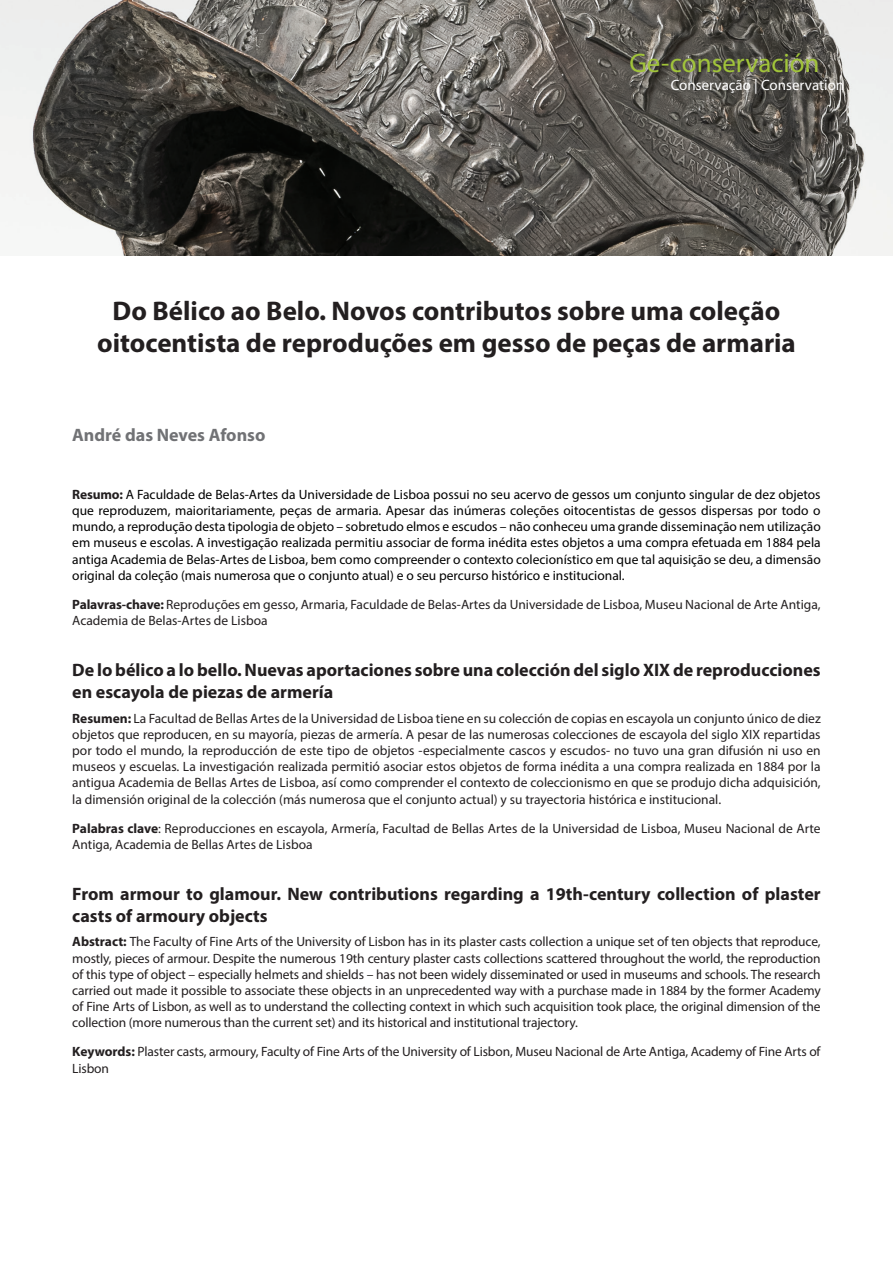
<style>
.page{position:relative;width:893px;height:1263px;background:#fff}
.page>*{position:absolute;margin:0;border:0;box-sizing:border-box;transform-origin:0 0}
.t1{font:700 27px/32.4px "Myriad Pro";color:#231f20;text-align:center}
.t2{font:27px "Myriad Pro";color:#a1c43a}
.t3{font:700 18px/21.6px "Myriad Pro";color:#231f20}
.t4{font:700 18px "Myriad Pro";color:#717275}
.t5{font:15px "Myriad Pro";color:#fff}
.t6{font:13.5px/16.2px "Myriad Pro";color:#231f20}
.t7{font:13.5px/16.2px "Myriad Pro";color:#000;text-align:justify}
.s1{font-weight:700;color:#231f20}
.s2{font-weight:700}
</style>
<div class="page">
<img style="left:0;top:0;width:893px;height:255px">
<h1 class="t2" style="left:629px;top:46px;width:192px">Ge-conservación</h1>
<p class="t5" style="left:671px;top:76px;width:175px">Conservação | Conservation</p>
<h1 class="t1" style="left:97px;top:294px;width:700px">Do Bélico ao Belo. Novos contributos sobre uma coleção oitocentista de reproduções em gesso de peças de armaria</h1>
<h2 class="t4" style="left:72px;top:423px;width:195px">André das Neves Afonso</h2>
<p class="t7" style="left:72px;top:486px;width:750px"><span class="s1">Resumo:</span> A Faculdade de Belas-Artes da Universidade de Lisboa possui no seu acervo de gessos um conjunto singular de dez objetos que reproduzem, maioritariamente, peças de armaria. Apesar das inúmeras coleções oitocentistas de gessos dispersas por todo o mundo, a reprodução desta tipologia de objeto – sobretudo elmos e escudos – não conheceu uma grande disseminação nem utilização em museus e escolas. A investigação realizada permitiu associar de forma inédita estes objetos a uma compra efetuada em 1884 pela antiga Academia de Belas-Artes de Lisboa, bem como compreender o contexto colecionístico em que tal aquisição se deu, a dimensão original da coleção (mais numerosa que o conjunto atual) e o seu percurso histórico e institucional.</p>
<p class="t6" style="left:72px;top:596px;width:750px"><span class="s2">Palavras-chave:</span> Reproduções em gesso, Armaria, Faculdade de Belas-Artes da Universidade de Lisboa, Museu Nacional de Arte Antiga,<br>Academia de Belas-Artes de Lisboa</p>
<h2 class="t3" style="left:72px;top:659px;width:750px">De lo bélico a lo bello. Nuevas aportaciones sobre una colección del siglo XIX de reproducciones en escayola de piezas de armería</h2>
<p class="t6" style="left:72px;top:710px;width:750px;text-align:justify"><span class="s2">Resumen:</span> La Facultad de Bellas Artes de la Universidad de Lisboa tiene en su colección de copias en escayola un conjunto único de diez objetos que reproducen, en su mayoría, piezas de armería. A pesar de las numerosas colecciones de escayola del siglo XIX repartidas por todo el mundo, la reproducción de este tipo de objetos -especialmente cascos y escudos- no tuvo una gran difusión ni uso en museos y escuelas. La investigación realizada permitió asociar estos objetos de forma inédita a una compra realizada en 1884 por la antigua Academia de Bellas Artes de Lisboa, así como comprender el contexto de coleccionismo en que se produjo dicha adquisición, la dimensión original de la colección (más numerosa que el conjunto actual) y su trayectoria histórica e institucional.</p>
<p class="t6" style="left:72px;top:820px;width:750px"><span class="s2">Palabras clave</span>: Reproducciones en escayola, Armería, Facultad de Bellas Artes de la Universidad de Lisboa, Museu Nacional de Arte<br>Antiga, Academia de Bellas Artes de Lisboa</p>
<h2 class="t3" style="left:72px;top:883px;width:750px">From armour to glamour. New contributions regarding a 19th-century collection of plaster casts of armoury objects</h2>
<p class="t6" style="left:72px;top:933px;width:750px;text-align:justify"><span class="s2">Abstract:</span> The Faculty of Fine Arts of the University of Lisbon has in its plaster casts collection a unique set of ten objects that reproduce, mostly, pieces of armour. Despite the numerous 19th century plaster casts collections scattered throughout the world, the reproduction of this type of object – especially helmets and shields – has not been widely disseminated or used in museums and schools. The research carried out made it possible to associate these objects in an unprecedented way with a purchase made in 1884 by the former Academy of Fine Arts of Lisbon, as well as to understand the collecting context in which such acquisition took place, the original dimension of the collection (more numerous than the current set) and its historical and institutional trajectory.</p>
<p class="t6" style="left:72px;top:1043px;width:750px"><span class="s2">Keywords:</span> Plaster casts, armoury, Faculty of Fine Arts of the University of Lisbon, Museu Nacional de Arte Antiga, Academy of Fine Arts of<br>Lisbon</p>
</div>
